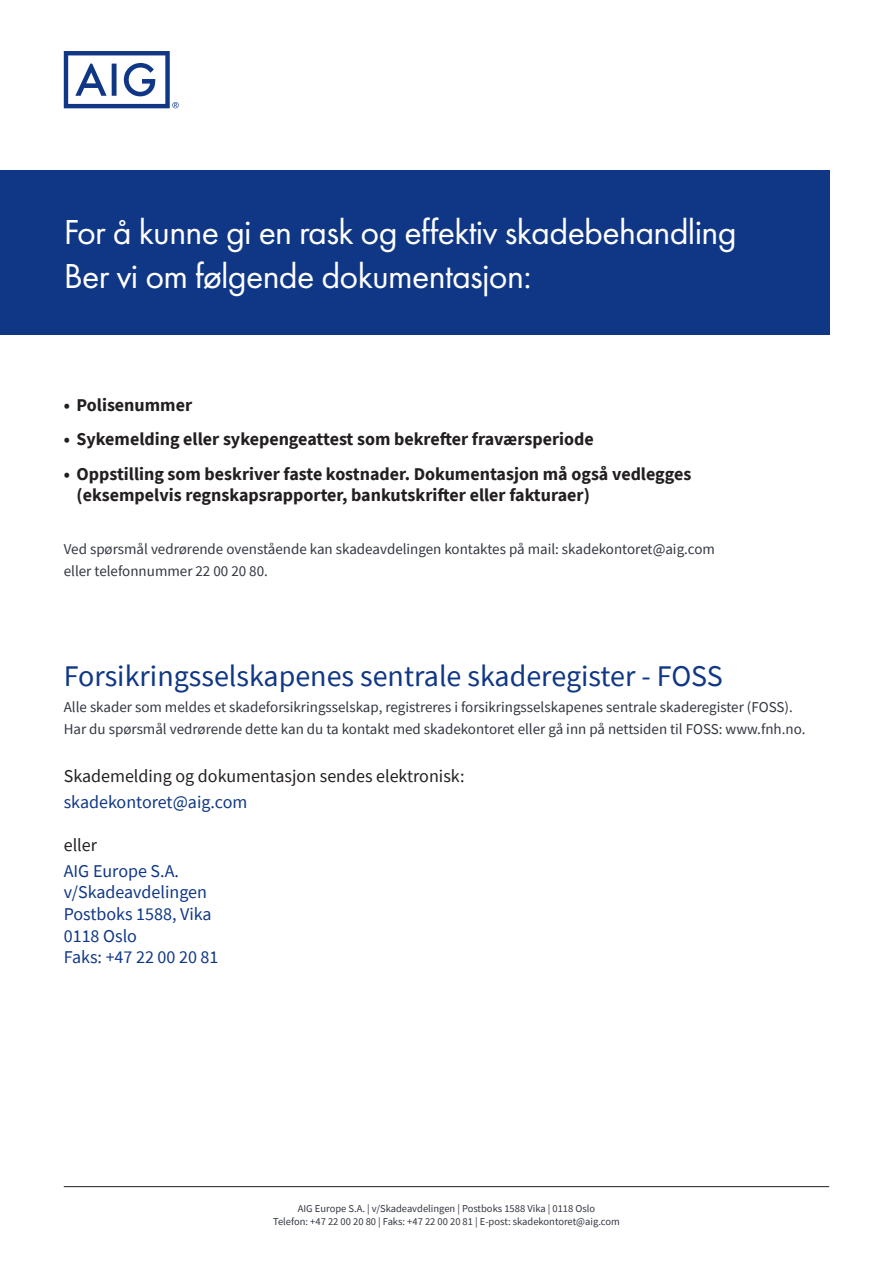
<style>
.page{position:relative;width:893px;height:1263px;background:#fff}
.page>*{position:absolute;margin:0;border:0;box-sizing:border-box;transform-origin:0 0}
.t1{font:36px/43.2px "Futura PT";letter-spacing:-.02em;color:#fff}
.t2{font:30px "Source Sans Pro";color:#103785}
.t3{font:700 18px/21.6px "Source Sans Pro";color:#231f20}
.t4{font:18px/21.6px "Source Sans Pro";color:#103785}
.t5{font:18px "Source Sans Pro";color:#231f20}
.t6{font:15px/22.2px "Source Sans Pro";color:#323640}
.t7{font:10.5px/12.6px "Source Sans Pro";color:#323640;text-align:center}
</style>
<div class="page">
<hr style="left:64px;top:1186px;width:765px;height:1px;background:#231f20">
<svg style="left:64px;top:51px;width:115px;height:57px"></svg>
<div style="left:0;top:170px;width:829px;height:164px;background:#103785"></div>
<h1 class="t1" style="left:64px;top:211px;width:674px">For å kunne gi en rask og effektiv skadebehandling<br>Ber vi om følgende dokumentasjon:</h1>
<p class="t3" style="left:64px;top:394px;width:130px">• Polisenummer</p>
<p class="t3" style="left:64px;top:428px;width:532px">• Sykemelding eller sykepengeattest som bekrefter fraværsperiode</p>
<p class="t3" style="left:77px;top:463px;width:616px;text-indent:-13px">• Oppstilling som beskriver faste kostnader. Dokumentasjon må også vedlegges (eksempelvis regnskapsrapporter, bankutskrifter eller fakturaer)</p>
<p class="t6" style="left:64px;top:538px;width:653px">Ved spørsmål vedrørende ovenstående kan skadeavdelingen kontaktes på mail: skadekontoret@aig.com eller telefonnummer 22 00 20 80.</p>
<h2 class="t2" style="left:64px;top:657px;width:661px">Forsikringsselskapenes sentrale skaderegister - FOSS</h2>
<p class="t6" style="left:64px;top:696px;width:743px">Alle skader som meldes et skadeforsikringsselskap, registreres i forsikringsselskapenes sentrale skaderegister (FOSS).<br>Har du spørsmål vedrørende dette kan du ta kontakt med skadekontoret eller gå inn på nettsiden til FOSS: www.fnh.no.</p>
<p class="t5" style="left:64px;top:764px;width:402px">Skademelding og dokumentasjon sendes elektronisk:</p>
<p class="t4" style="left:64px;top:791px;width:185px">skadekontoret@aig.com</p>
<p class="t5" style="left:64px;top:833px;width:35px">eller</p>
<p class="t4" style="left:64px;top:860px;width:156px">AIG Europe S.A. v/Skadeavdelingen<br>Postboks 1588, Vika<br>0118 Oslo<br>Faks: +47 22 00 20 81</p>
<p class="t7" style="left:273px;top:1202px;width:348px">AIG Europe S.A. | v/Skadeavdelingen | Postboks 1588 Vika | 0118 Oslo<br>Telefon: +47 22 00 20 80 | Faks: +47 22 00 20 81 | E-post: skadekontoret@aig.com</p>
</div>
